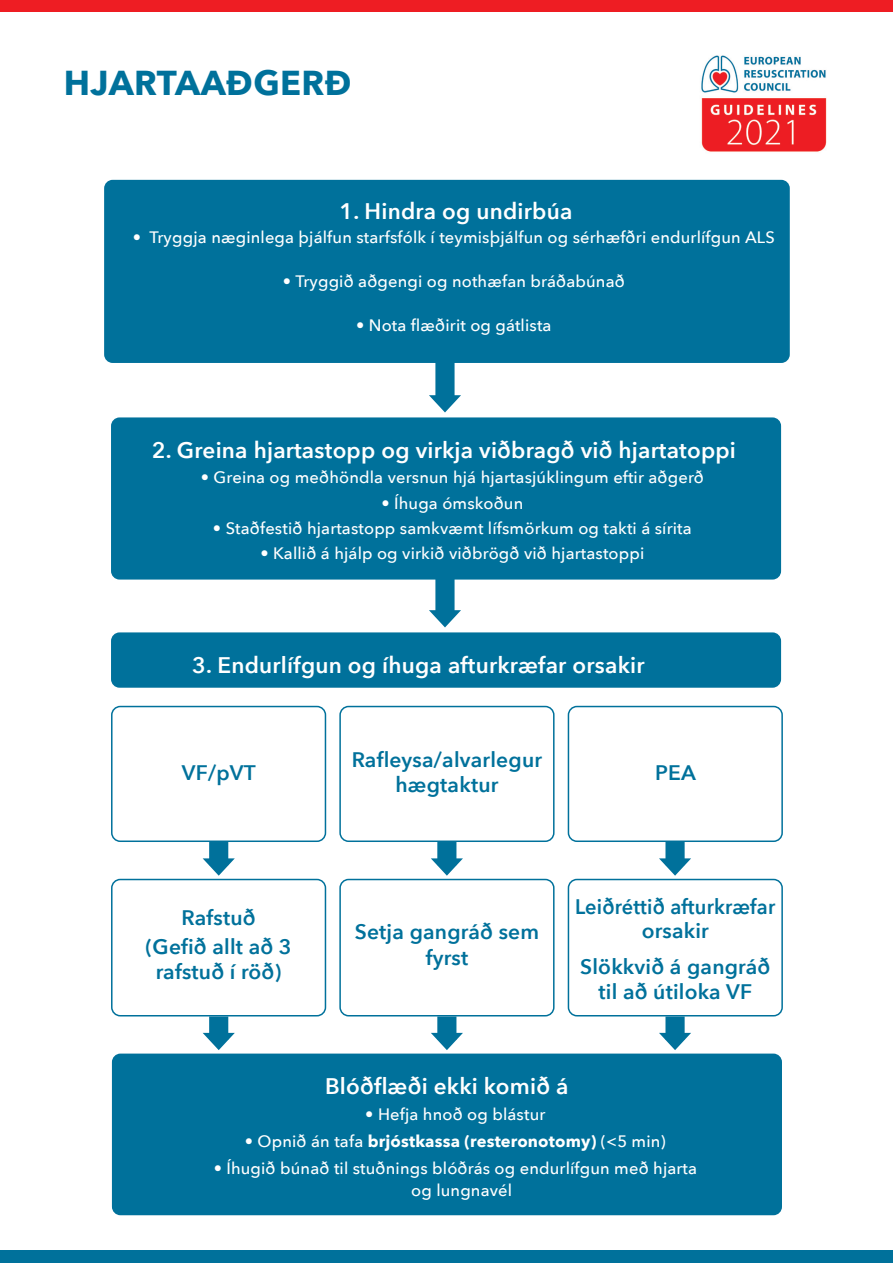
<style>
.page{position:relative;width:893px;height:1263px;background:#fff}
.page>*{position:absolute;margin:0;border:0;box-sizing:border-box;transform-origin:0 0}
.t1{font:700 34.5px "Avenir Next";letter-spacing:.01em;color:#00719b}
.t2{font:600 22.5px "Avenir Next";letter-spacing:.01em;color:#fff}
.t3{font:600 21px/25.2px "Avenir Next";letter-spacing:.01em;color:#00719b;text-align:center}
.t4{font:600 21px/24px "Avenir Next";letter-spacing:.01em;color:#00719b;text-align:center;scale:.95 1}
.t5{font:500 16.5px/22.5px "Avenir Next";letter-spacing:.01em;color:#fff}
.t6{font:700 16.5px "Avenir Next";letter-spacing:.01em;color:#fff}
.s1{font-weight:500}
</style>
<div class="page">
<img style="left:701px;top:55px;width:126px;height:97px">
<div style="left:435px;top:316px;width:20px;height:86px;background:#00719b"></div>
<svg style="left:429px;top:395px;width:32px;height:17px"></svg>
<div style="left:435px;top:560px;width:20px;height:57px;background:#00719b"></div>
<svg style="left:429px;top:610px;width:32px;height:17px"></svg>
<div style="left:0;top:0;width:893px;height:11px;background:#ee1d23"></div>
<div style="left:0;top:1250px;width:893px;height:13px;background:#00719b"></div>
<div style="left:104px;top:180px;width:686px;height:183px;background:#00719b;border-radius:9px"></div>
<div style="left:111px;top:417px;width:670px;height:162px;background:#00719b;border-radius:9px"></div>
<div style="left:111px;top:632px;width:670px;height:56px;background:#00719b;border-radius:9px"></div>
<div style="left:209px;top:1016px;width:19px;height:23px;background:#00719b"></div>
<svg style="left:203px;top:1033px;width:32px;height:17px"></svg>
<div style="left:437px;top:1016px;width:19px;height:23px;background:#00719b"></div>
<svg style="left:431px;top:1033px;width:32px;height:17px"></svg>
<div style="left:665px;top:1016px;width:20px;height:23px;background:#00719b"></div>
<svg style="left:659px;top:1033px;width:32px;height:17px"></svg>
<div style="left:209px;top:842px;width:19px;height:23px;background:#00719b"></div>
<svg style="left:203px;top:858px;width:32px;height:18px"></svg>
<div style="left:437px;top:842px;width:19px;height:23px;background:#00719b"></div>
<svg style="left:431px;top:858px;width:32px;height:18px"></svg>
<div style="left:665px;top:842px;width:20px;height:23px;background:#00719b"></div>
<svg style="left:659px;top:858px;width:32px;height:18px"></svg>
<div style="left:111px;top:879px;width:215px;height:137px;border:2px solid #00719b;border-radius:9px"></div>
<div style="left:339px;top:879px;width:216px;height:137px;border:2px solid #00719b;border-radius:9px"></div>
<div style="left:568px;top:879px;width:215px;height:137px;border:2px solid #00719b;border-radius:9px"></div>
<div style="left:111px;top:706px;width:215px;height:136px;border:2px solid #00719b;border-radius:9px"></div>
<div style="left:339px;top:706px;width:216px;height:136px;border:2px solid #00719b;border-radius:9px"></div>
<div style="left:568px;top:706px;width:215px;height:136px;border:2px solid #00719b;border-radius:9px"></div>
<div style="left:112px;top:1053px;width:670px;height:162px;background:#00719b;border-radius:9px"></div>
<p class="t1" style="left:64px;top:53px;width:289px">HJARTAAÐGERÐ</p>
<p class="t2" style="left:339px;top:192px;width:234px">1. Hindra og undirbúa</p>
<p class="t5" style="left:133px;top:226px;width:644px">• Tryggja næginlega þjálfun starfsfólk í teymisþjálfun og sérhæfðri endurlífgun ALS</p>
<p class="t5" style="left:283px;top:269px;width:344px">• Tryggið aðgengi og nothæfan bráðabúnað</p>
<p class="t5" style="left:356px;top:313px;width:197px">• Nota flæðirit og gátlista</p>
<p class="t2" style="left:152px;top:431px;width:586px">2. Greina hjartastopp og virkja viðbragð við hjartatoppi</p>
<p class="t5" style="left:201px;top:466px;width:505px">• Greina og meðhöndla versnun hjá hjartasjúklingum eftir aðgerð</p>
<p class="t5" style="left:381px;top:491px;width:143px">• Íhuga ómskoðun</p>
<p class="t5" style="left:213px;top:516px;width:480px">• Staðfestið hjartastopp samkvæmt lífsmörkum og takti á sírita</p>
<p class="t5" style="left:260px;top:542px;width:385px">• Kallið á hjálp og virkið viðbrögð við hjartastoppi</p>
<p class="t2" style="left:192px;top:645px;width:454px">3. Endurlífgun og íhuga afturkræfar orsakir</p>
<p class="t3" style="left:182px;top:759px;width:75px">VF/pVT</p>
<p class="t3" style="left:352px;top:747px;width:192px">Rafleysa/alvarlegur hægtaktur</p>
<p class="t3" style="left:655px;top:759px;width:42px">PEA</p>
<p class="t3" style="left:182px;top:904px;width:76px">Rafstuð</p>
<p class="t3" style="left:145px;top:934px;width:148px">(Gefið allt að 3 rafstuð í röð)</p>
<p class="t3" style="left:355px;top:919px;width:186px">Setja gangráð sem fyrst</p>
<p class="t4" style="left:575px;top:894px;width:212px">Leiðréttið afturkræfar orsakir</p>
<p class="t3" style="left:580px;top:954px;width:192px">Slökkvið á gangráð til að útiloka VF</p>
<p class="t2" style="left:325px;top:1066px;width:245px">Blóðflæði ekki komið á</p>
<p class="t5" style="left:365px;top:1103px;width:182px">• Hefja hnoð og blástur</p>
<p class="t6" style="left:245px;top:1127px;width:422px"><span class="s1">• Opnið án tafa</span> brjóstkassa (resteronotomy) <span class="s1">(&lt;5 min)</span></p>
<p class="t5" style="left:411px;top:1156px;width:287px;text-indent:-198px">• Íhugið búnað til stuðnings blóðrás og endurlífgun með hjarta og lungnavél</p>
</div>
